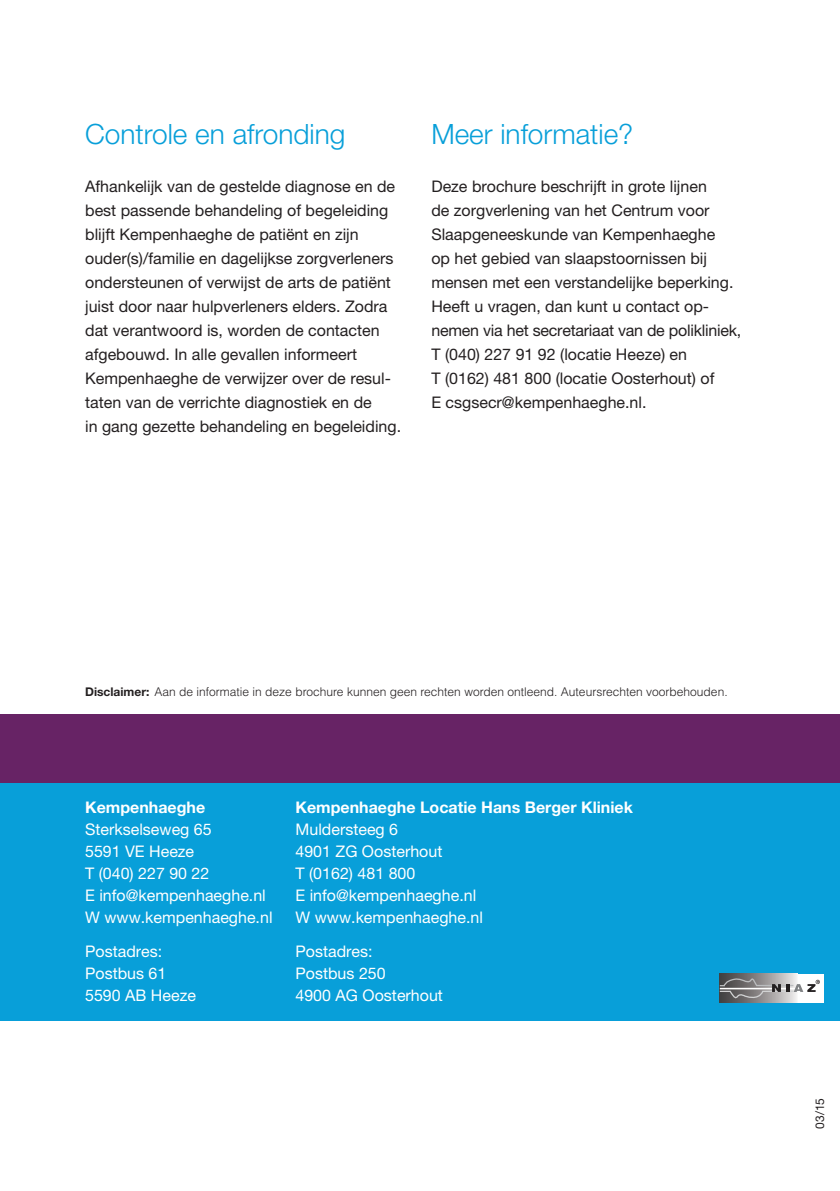
<style>
.page{position:relative;width:840px;height:1191px;background:#fff}
.page>*{position:absolute;margin:0;border:0;box-sizing:border-box;transform-origin:0 0}
.t1{font:300 28px "Helvetica Neue LT Std";color:#089fd9}
.t2{font:16px/24px "Helvetica Neue LT Std";color:#231f20}
.t3{font:16px/22px "Helvetica Neue LT Std";color:#fff}
.t4{font:700 16px "Helvetica Neue LT Std";color:#fff}
.t5{font:300 12px "Helvetica LT Std";color:#231f20}
.t6{font:12px "Helvetica Neue LT Std";color:#231f20}
.s1{font-family:"Helvetica Neue LT Std";font-weight:700}
</style>
<div class="page">
<div style="left:0;top:763px;width:839px;height:257px;background:#089fd9"></div>
<div style="left:0;top:714px;width:839px;height:68px;background:#672365"></div>
<div style="left:719px;top:974px;width:103px;height:28px;background:#fff"></div>
<svg style="left:719px;top:974px;width:78px;height:28px"></svg>
<svg style="left:719px;top:975px;width:100px;height:26px"></svg>
<h1 class="t1" style="left:85px;top:117px;width:261px">Controle en afronding</h1>
<p class="t2" style="left:85px;top:174px;width:317px">Afhankelijk van de gestelde diagnose en de best passende behandeling of begeleiding blijft Kempenhaeghe de patiënt en zijn ouder(s)/familie en dagelijkse zorgverleners ondersteunen of verwijst de arts de patiënt juist door naar hulpverleners elders. Zodra dat verantwoord is, worden de contacten afgebouwd. In alle gevallen informeert Kempenhaeghe de verwijzer over de resul&shy;taten van de verrichte diagnostiek en de<br>in gang gezette behandeling en begeleiding.</p>
<h1 class="t1" style="left:431px;top:117px;width:203px">Meer informatie?</h1>
<p class="t2" style="left:431px;top:174px;width:311px">Deze brochure beschrijft in grote lijnen<br>de zorgverlening van het Centrum voor Slaapgeneeskunde van Kempenhaeghe<br>op het gebied van slaapstoornissen bij mensen met een verstandelijke beperking.<br>Heeft u vragen, dan kunt u contact op&shy;nemen via het secretariaat van de polikliniek, T (040) 227 91 92 (locatie Heeze) en<br>T (0162) 481 800 (locatie Oosterhout) of<br>E csgsecr@kempenhaeghe.nl.</p>
<p class="t5" style="left:85px;top:684px;width:643px"><span class="s1">Disclaimer:</span> Aan de informatie in deze brochure kunnen geen rechten worden ontleend. Auteursrechten voorbehouden.</p>
<p class="t4" style="left:85px;top:797px;width:121px">Kempenhaeghe</p>
<p class="t3" style="left:85px;top:818px;width:189px">Sterkselseweg 65<br>5591 VE Heeze<br>T (040) 227 90 22<br>E info@kempenhaeghe.nl<br>W www.kempenhaeghe.nl</p>
<p class="t3" style="left:85px;top:940px;width:112px">Postadres:<br>Postbus 61<br>5590 AB Heeze</p>
<p class="t4" style="left:295px;top:797px;width:339px">Kempenhaeghe Locatie Hans Berger Kliniek</p>
<p class="t3" style="left:295px;top:818px;width:189px">Muldersteeg 6<br>4901 ZG Oosterhout<br>T (0162) 481 800<br>E info@kempenhaeghe.nl<br>W www.kempenhaeghe.nl</p>
<p class="t3" style="left:295px;top:940px;width:149px">Postadres:<br>Postbus 250<br>4900 AG Oosterhout</p>
<p class="t6" style="left:812px;top:1128px;width:32px;rotate:-90deg">03/15</p>
</div>
